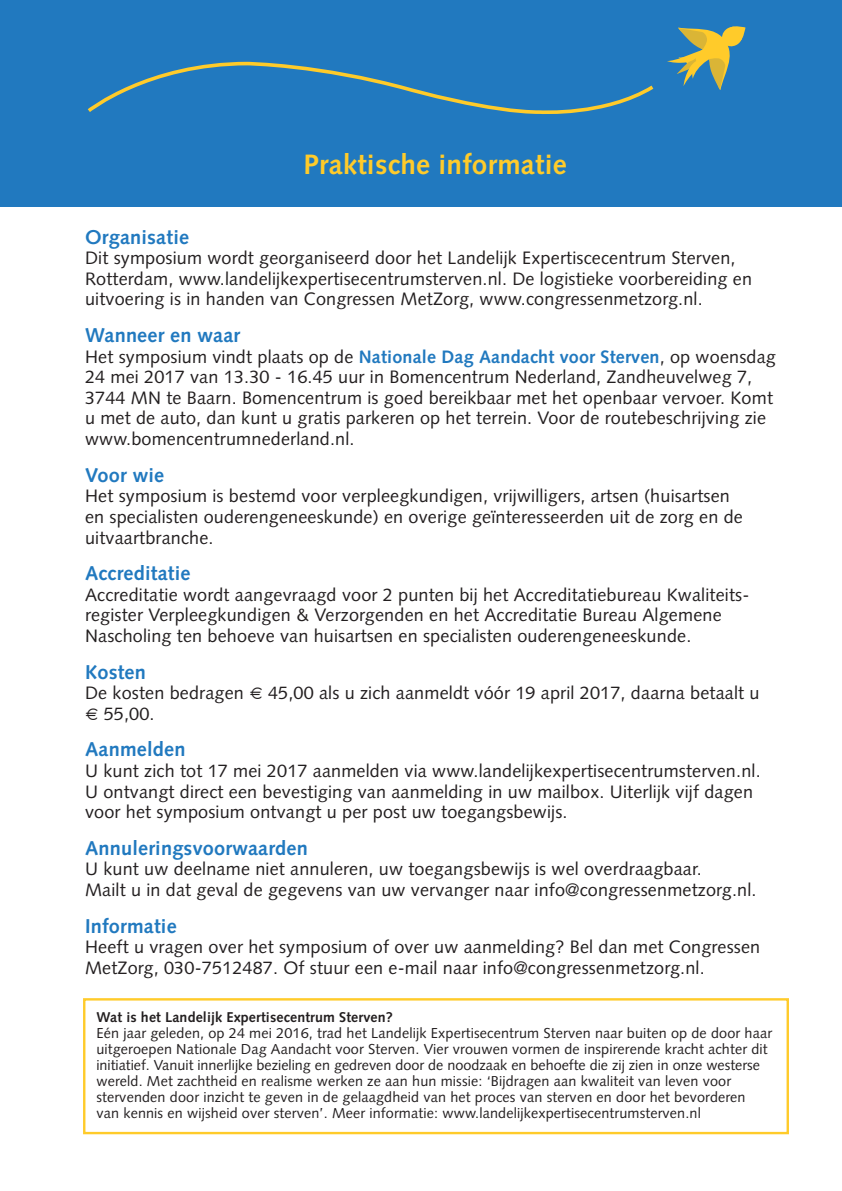
<style>
.page{position:relative;width:842px;height:1191px;background:#fff}
.page>*{position:absolute;margin:0;border:0;box-sizing:border-box;transform-origin:0 0}
.t1{font:700 28px "Syntax";letter-spacing:.01em;color:#ffcb2a}
.t2{font:700 20px "Syntax";letter-spacing:.01em;color:#2179bf}
.t3{font:18px/20.6px "Syntax";letter-spacing:.01em;color:#231f20}
.t4{font:14.4px/16px "Syntax";letter-spacing:.01em;color:#231f20}
.t5{font:700 14.2px "Syntax";letter-spacing:.01em;color:#231f20}
.s1{font-weight:700;color:#2179bf}
</style>
<div class="page">
<div style="left:0;top:0;width:842px;height:206px;background:#2179bf"></div>
<svg style="left:88px;top:64px;width:566px;height:50px"></svg>
<svg style="left:667px;top:26px;width:78px;height:64px"></svg>
<div style="left:83px;top:998px;width:706px;height:136px;border:2px solid #ffcb2a"></div>
<h1 class="t1" style="left:303px;top:153px;width:265px">Praktische informatie</h1>
<p class="t2" style="left:85px;top:229px;width:106px">Organisatie</p>
<p class="t3" style="left:85px;top:249px;width:669px">Dit symposium wordt georganiseerd door het Landelijk Expertiscecentrum Sterven,<br>Rotterdam, www.landelijkexpertisecentrumsterven.nl. De logistieke voorbereiding en uitvoering is in handen van Congressen MetZorg, www.congressenmetzorg.nl.</p>
<p class="t2" style="left:85px;top:327px;width:157px">Wanneer en waar</p>
<p class="t3" style="left:85px;top:348px;width:692px">Het symposium vindt plaats op de <span class="s1">Nationale Dag Aandacht voor Sterven</span>, op woensdag 24 mei 2017 van 13.30 - 16.45 uur in Bomencentrum Nederland, Zandheuvelweg 7, 3744 MN te Baarn. Bomencentrum is goed bereikbaar met het openbaar vervoer. Komt u met de auto, dan kunt u gratis parkeren op het terrein. Voor de routebeschrijving zie www.bomencentrumnederland.nl.</p>
<p class="t2" style="left:85px;top:467px;width:81px">Voor wie</p>
<p class="t3" style="left:85px;top:487px;width:659px">Het symposium is bestemd voor verpleegkundigen, vrijwilligers, artsen (huisartsen en specialisten ouderengeneeskunde) en overige geïnteresseerden uit de zorg en de uitvaartbranche.</p>
<p class="t2" style="left:85px;top:565px;width:107px">Accreditatie</p>
<p class="t3" style="left:85px;top:586px;width:666px">Accreditatie wordt aangevraagd voor 2 punten bij het Accreditatiebureau Kwaliteits&shy;register Verpleegkundigen &amp; Verzorgenden en het Accreditatie Bureau Algemene<br>Nascholing ten behoeve van huisartsen en specialisten ouderengeneeskunde.</p>
<p class="t2" style="left:85px;top:663px;width:62px">Kosten</p>
<p class="t3" style="left:85px;top:684px;width:160px">De kosten bedragen</p>
<p class="t3" style="left:268px;top:684px;width:493px">45,00 als u zich aanmeldt vóór 19 april 2017, daarna betaalt u</p>
<p class="t3" style="left:104px;top:705px;width:52px">55,00.</p>
<p class="t2" style="left:85px;top:741px;width:102px">Aanmelden</p>
<p class="t3" style="left:85px;top:762px;width:677px">U kunt zich tot 17 mei 2017 aanmelden via www.landelijkexpertisecentrumsterven.nl.<br>U ontvangt direct een bevestiging van aanmelding in uw mailbox. Uiterlijk vijf dagen voor het symposium ontvangt u per post uw toegangsbewijs.</p>
<p class="t2" style="left:85px;top:840px;width:224px">Annuleringsvoorwaarden</p>
<p class="t3" style="left:85px;top:860px;width:673px">U kunt uw deelname niet annuleren, uw toegangsbewijs is wel overdraagbaar.<br>Mailt u in dat geval de gegevens van uw vervanger naar info@congressenmetzorg.nl.</p>
<p class="t2" style="left:85px;top:917px;width:93px">Informatie</p>
<p class="t3" style="left:85px;top:938px;width:677px">Heeft u vragen over het symposium of over uw aanmelding? Bel dan met Congressen<br>MetZorg, 030-7512487. Of stuur een e-mail naar info@congressenmetzorg.nl.</p>
<p class="t5" style="left:96px;top:1011px;width:298px">Wat is het Landelijk Expertisecentrum Sterven?</p>
<p class="t4" style="left:96px;top:1026px;width:677px">Eén jaar geleden, op 24 mei 2016, trad het Landelijk Expertisecentrum Sterven naar buiten op de door haar uitgeroepen Nationale Dag Aandacht voor Sterven. Vier vrouwen vormen de inspirerende kracht achter dit initiatief. Vanuit innerlijke bezieling en gedreven door de noodzaak en behoefte die zij zien in onze westerse wereld. Met zachtheid en realisme werken ze aan hun missie: ‘Bijdragen aan kwaliteit van leven voor stervenden door inzicht te geven in de gelaagdheid van het proces van sterven en door het bevorderen<br>van kennis en wijsheid over sterven’. Meer informatie: www.landelijkexpertisecentrumsterven.nl</p>
</div>
